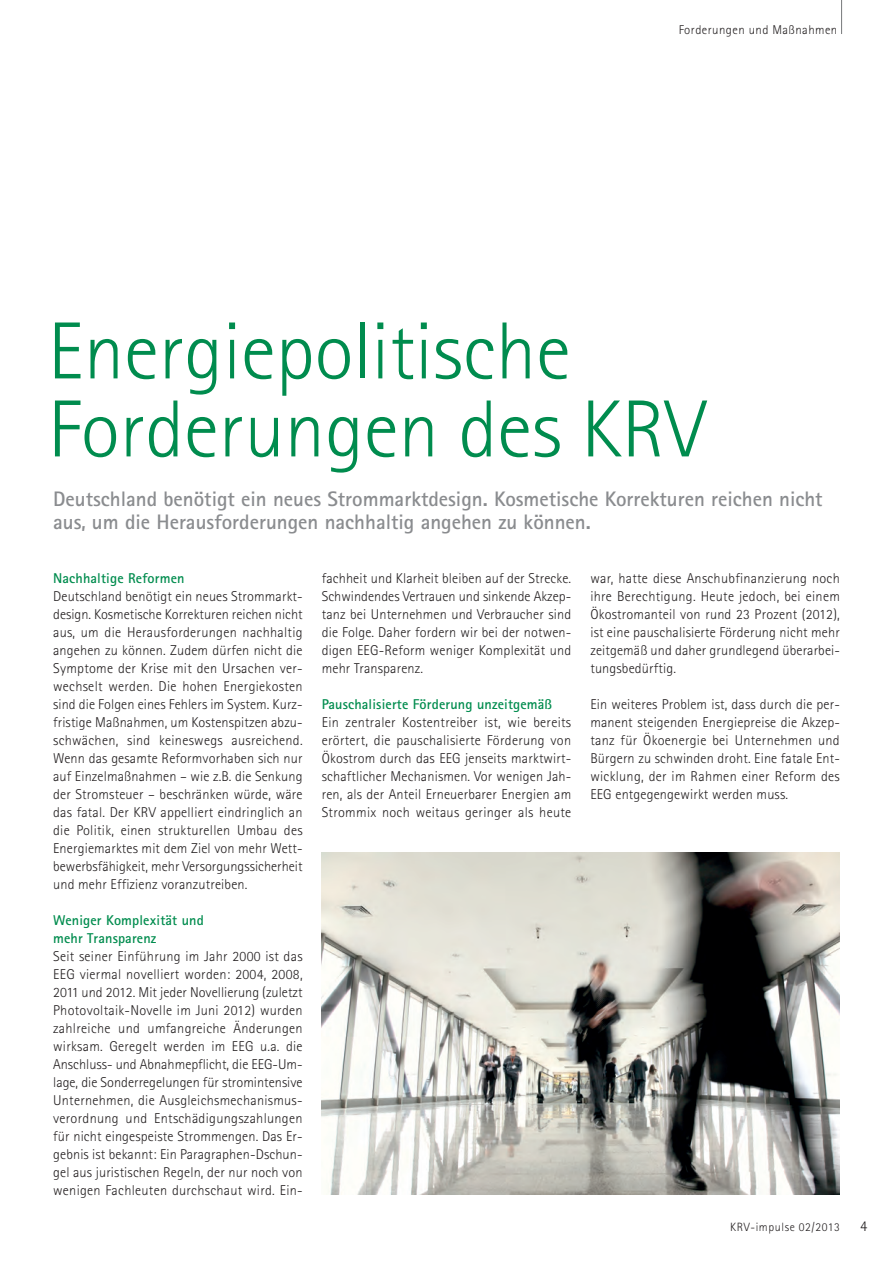
<style>
.page{position:relative;width:893px;height:1263px;background:#fff}
.page>*{position:absolute;margin:0;border:0;box-sizing:border-box;transform-origin:0 0}
.t1{font:300 81px/78px "Rotis Sans Serif";color:#008c4e}
.t2{font:700 21px/22.5px "Rotis Sans Serif";color:#8a8c8f}
.t3{font:300 15px "Rotis Sans Serif";color:#231f20}
.t4{font:300 14.25px/18px "Rotis Sans Serif";letter-spacing:.01em;color:#231f20;text-align:justify}
.t5{font:700 14.25px/18px "Rotis Sans Serif";letter-spacing:.01em;color:#008c4e}
.t6{font:300 12.75px "Rotis Sans Serif";letter-spacing:.035em;color:#231f20}
.t7{font:300 12px "Rotis Sans Serif";letter-spacing:.05em;color:#231f20}
</style>
<div class="page">
<hr style="left:841px;top:0;width:1px;height:34px;background:#76787b">
<img style="left:322px;top:853px;width:518px;height:342px">
<p class="t6" style="left:679px;top:25px;width:160px">Forderungen und Maßnahmen</p>
<h1 class="t1" style="left:48px;top:320px;width:659px">Energiepolitische<br>Forderungen des KRV</h1>
<h2 class="t2" style="left:53px;top:490px;width:771px">Deutschland benötigt ein neues Strommarktdesign. Kosmetische Korrekturen reichen nicht aus, um die Herausforderungen nachhaltig angehen zu können.</h2>
<p class="t5" style="left:53px;top:570px;width:133px">Nachhaltige Reformen</p>
<p class="t4" style="left:53px;top:588px;width:251px">Deutschland benötigt ein neues Strommarkt&shy;design. Kosmetische Korrekturen reichen nicht aus, um die Herausforderungen nachhaltig angehen zu können. Zudem dürfen nicht die Symptome der Krise mit den Ursachen ver&shy;wechselt werden. Die hohen Energiekosten sind die Folgen eines Fehlers im System. Kurz&shy;fristige Maßnahmen, um Kostenspitzen abzu&shy;schwächen, sind keineswegs ausreichend.<br>Wenn das gesamte Reformvorhaben sich nur auf Einzelmaßnahmen – wie z.B. die Senkung der Stromsteuer – beschränken würde, wäre das fatal. Der KRV appelliert eindringlich an die Politik, einen strukturellen Umbau des Energiemarktes mit dem Ziel von mehr Wett&shy;bewerbsfähigkeit, mehr Versorgungssicherheit und mehr Effizienz voranzutreiben.</p>
<p class="t5" style="left:53px;top:912px;width:152px">Weniger Komplexität und mehr Transparenz</p>
<p class="t4" style="left:53px;top:948px;width:251px">Seit seiner Einführung im Jahr 2000 ist das EEG viermal novelliert worden: 2004, 2008, 2011 und 2012. Mit jeder Novellierung (zuletzt Photovoltaik-Novelle im Juni 2012) wurden zahlreiche und umfangreiche Änderungen wirksam. Geregelt werden im EEG u.a. die Anschluss- und Abnahmepflicht, die EEG-Um&shy;lage, die Sonderregelungen für strom intensive Unternehmen, die Ausgleichsmechanismus&shy;verordnung und Entschädigungszahlungen für nicht eingespeiste Strommengen. Das Er&shy;gebnis ist bekannt: Ein Paragraphen-Dschun&shy;gel aus juristischen Regeln, der nur noch von wenigen Fachleuten durchschaut wird. Ein-</p>
<p class="t4" style="left:322px;top:570px;width:251px">fachheit und Klarheit bleiben auf der Strecke.<br>Schwindendes Vertrauen und sinkende Akzep&shy;tanz bei Unternehmen und Verbraucher sind die Folge. Daher fordern wir bei der notwen&shy;digen EEG-Reform weniger Komplexität und mehr Transparenz.</p>
<p class="t5" style="left:322px;top:696px;width:232px">Pauschalisierte Förderung unzeitgemäß</p>
<p class="t4" style="left:322px;top:714px;width:251px">Ein zentraler Kostentreiber ist, wie bereits erörtert, die pauschalisierte Förderung von Ökostrom durch das EEG jenseits marktwirt&shy;schaftlicher Mechanismen. Vor wenigen Jah&shy;ren, als der Anteil Erneuerbarer Energien am Strommix noch weitaus geringer als heute</p>
<p class="t4" style="left:590px;top:570px;width:251px">war, hatte diese Anschubfinanzierung noch ihre Berechtigung. Heute jedoch, bei einem Ökostromanteil von rund 23 Prozent (2012), ist eine pauschalisierte Förderung nicht mehr zeitgemäß und daher grundlegend überarbei&shy;tungsbedürftig.</p>
<p class="t4" style="left:590px;top:696px;width:251px">Ein weiteres Problem ist, dass durch die per&shy;manent steigenden Energiepreise die Akzep&shy;tanz für Ökoenergie bei Unternehmen und Bürgern zu schwinden droht. Eine fatale Ent&shy;wicklung, der im Rahmen einer Reform des EEG entgegengewirkt werden muss.</p>
<p class="t7" style="left:730px;top:1222px;width:111px">KRV-impulse 02/2013</p>
<p class="t3" style="left:860px;top:1220px;width:9px">4</p>
</div>
